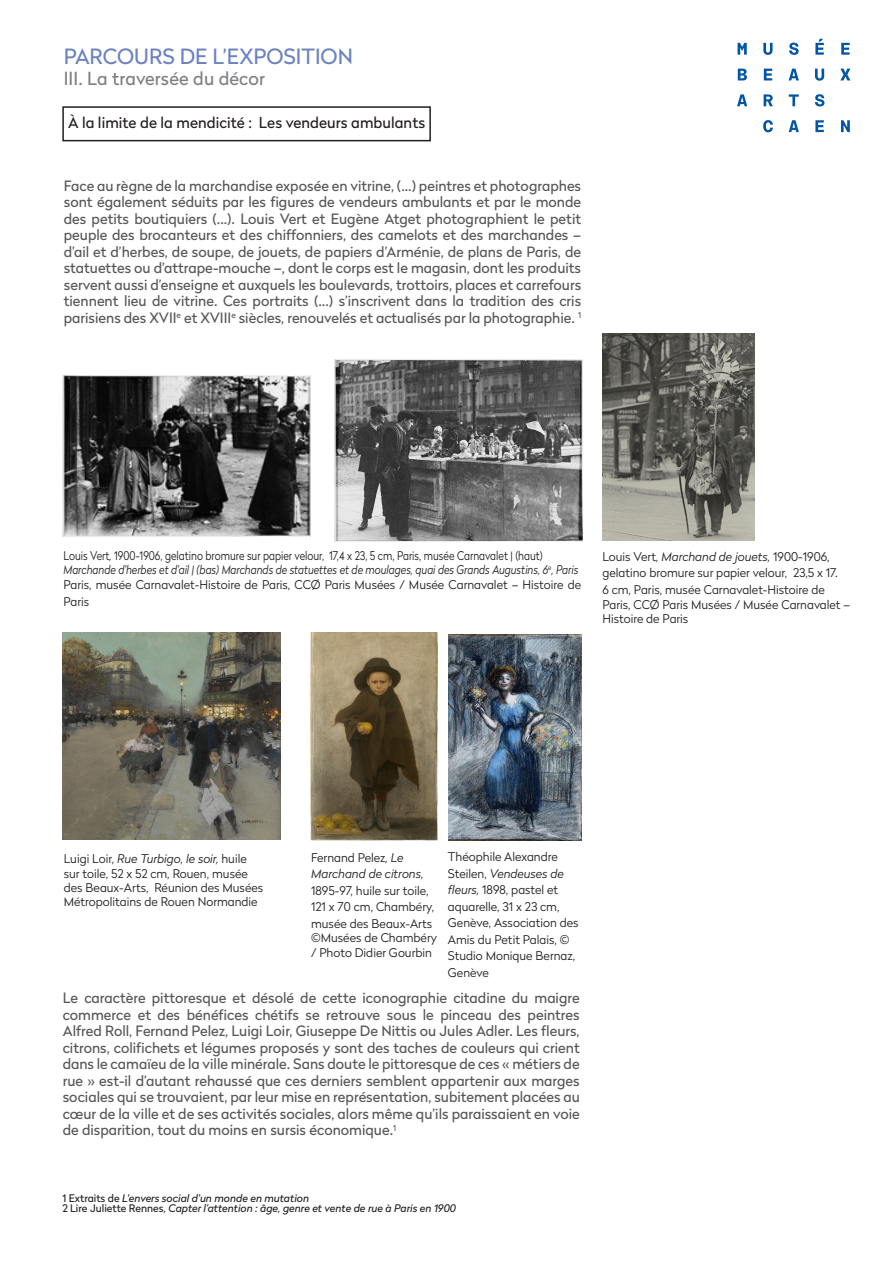
<style>
.page{position:relative;width:893px;height:1263px;background:#fff}
.page>*{position:absolute;margin:0;border:0;box-sizing:border-box;transform-origin:0 0}
.Titre__couleur{font:21px "Radikal";color:#6c82c1}
.Texte{font:18px "Radikal";letter-spacing:.005em;color:#7e8083}
.Texte-2{font:15px "Radikal";letter-spacing:.005em;color:#231f20}
.t1{font:14.25px/16.5px "Radikal";color:#57585a;text-align:justify}
.Légende_titre{font:300 12px/16.5px "Radikal";color:#231f20}
.Légende_titre-2{font:italic 300 12px/13.5px "Radikal";color:#231f20;scale:.86 1}
.t2{font:italic 10.5px "Radikal";color:#231f20}
.s1{font-style:normal}
.s2{font-style:italic}
</style>
<div class="page">
<svg style="left:763px;top:120px;width:87px;height:12px"></svg>
<svg style="left:737px;top:94px;width:87px;height:12px"></svg>
<svg style="left:738px;top:69px;width:112px;height:12px"></svg>
<svg style="left:738px;top:39px;width:112px;height:16px"></svg>
<img style="left:334px;top:360px;width:248px;height:181px">
<img style="left:63px;top:375px;width:247px;height:162px">
<div style="left:62px;top:106px;width:369px;height:35px;border:2px solid #231f20"></div>
<img style="left:603px;top:334px;width:151px;height:206px">
<img style="left:310px;top:632px;width:128px;height:209px">
<img style="left:449px;top:635px;width:133px;height:205px">
<img style="left:63px;top:632px;width:217px;height:208px">
<p class="Titre__couleur" style="left:64px;top:41px;width:291px">PARCOURS DE L’EXPOSITION</p>
<p class="Texte" style="left:64px;top:66px;width:203px">III. La traversée du décor</p>
<p class="Texte-2" style="left:68px;top:112px;width:359px">À la limite de la mendicité : Les vendeurs ambulants</p>
<p class="t1" style="left:64px;top:177px;width:519px">Face au règne de la marchandise exposée en vitrine, (...) peintres et photographes sont également séduits par les figures de vendeurs ambulants et par le monde des petits boutiquiers (...). Louis Vert et Eugène Atget photographient le petit peuple des brocanteurs et des chiffonniers, des camelots et des marchandes – d’ail et d’herbes, de soupe, de jouets, de papiers d’Arménie, de plans de Paris, de statuettes ou d’attrape-mouche –, dont le corps est le magasin, dont les produits servent aussi d’enseigne et auxquels les boulevards, trottoirs, places et carrefours tiennent lieu de vitrine. Ces portraits (...) s’inscrivent dans la tradition des cris parisiens des XVII<sup>e</sup> et XVIII<sup>e</sup> siècles, renouvelés et actualisés par la photographie. <sup>1</sup></p>
<p class="Légende_titre-2" style="left:63px;top:549px;width:600px"><span class="s1">Louis Vert</span>, <span class="s1">1900-1906, gelatino bromure sur papier velour, 17,4 x 23, 5 cm, Paris, musée Carnavalet | (haut)<br></span>Marchande d'herbes et d'ail | (bas) Marchands de statuettes et de moulages, quai des Grands Augustins, 6<sup>e</sup>, Paris</p>
<p class="Légende_titre" style="left:63px;top:575px;width:519px;line-height:17px">Paris, musée Carnavalet-Histoire de Paris, CCØ Paris Musées / Musée Carnavalet – Histoire de<br>Paris</p>
<p class="Légende_titre" style="left:602px;top:548px;width:237px">Louis Vert<span class="s2">, Marchand de jouets,</span> 1900-1906, gelatino bromure sur papier velour, 23,5 x 17.<br>6 cm, Paris, musée Carnavalet-Histoire de</p>
<p class="Légende_titre" style="left:602px;top:597px;width:249px;line-height:14.4px">Paris, CCØ Paris Musées / Musée Carnavalet –<br>Histoire de Paris</p>
<p class="Légende_titre" style="left:448px;top:848px;width:132px">Théophile Alexandre<br>Steilen, <span class="s2">Vendeuses de fleurs,</span> 1898, pastel et aquarelle, 31 x 23 cm,<br>Genève, Association des<br>Amis du Petit Palais, ©<br>Studio Monique Bernaz,<br>Genève</p>
<p class="Légende_titre" style="left:311px;top:849px;width:124px">Fernand Pelez<span class="s2">, Le<br>Marchand de citrons,<br></span>1895-97, huile sur toile,<br>121 x 70 cm, Chambéry, musée des Beaux-Arts</p>
<p class="Légende_titre" style="left:311px;top:930px;width:127px;line-height:14.4px">©Musées de Chambéry / Photo Didier Gourbin</p>
<p class="t1" style="left:63px;top:989px;width:519px">Le caractère pittoresque et désolé de cette iconographie citadine du maigre commerce et des bénéfices chétifs se retrouve sous le pinceau des peintres Alfred Roll, Fernand Pelez, Luigi Loir, Giuseppe De Nittis ou Jules Adler. Les fleurs, citrons, colifichets et légumes proposés y sont des taches de couleurs qui crient dans le camaïeu de la ville minérale. Sans doute le pittoresque de ces « métiers de rue » est-il d’autant rehaussé que ces derniers semblent appartenir aux marges sociales qui se trouvaient, par leur mise en représentation, subitement placées au cœur de la ville et de ses activités sociales, alors même qu’ils paraissaient en voie de disparition, tout du moins en sursis économique.<sup>1</sup></p>
<p class="Légende_titre" style="left:64px;top:851px;width:201px;line-height:14.4px">Luigi Loir, <span class="s2">Rue Turbigo, le soir,</span> huile sur toile, 52 x 52 cm, Rouen, musée des Beaux-Arts, Réunion des Musées Métropolitains de Rouen Normandie</p>
<p class="t2" style="left:62px;top:1190px;width:248px"><span class="s1">1 Extraits de</span> L'envers social d'un monde en mutation</p>
<p class="t2" style="left:62px;top:1201px;width:395px"><span class="s1">2 Lire Juliette Rennes,</span> Capter l’attention : âge, genre et vente de rue à Paris en 1900</p>
</div>
